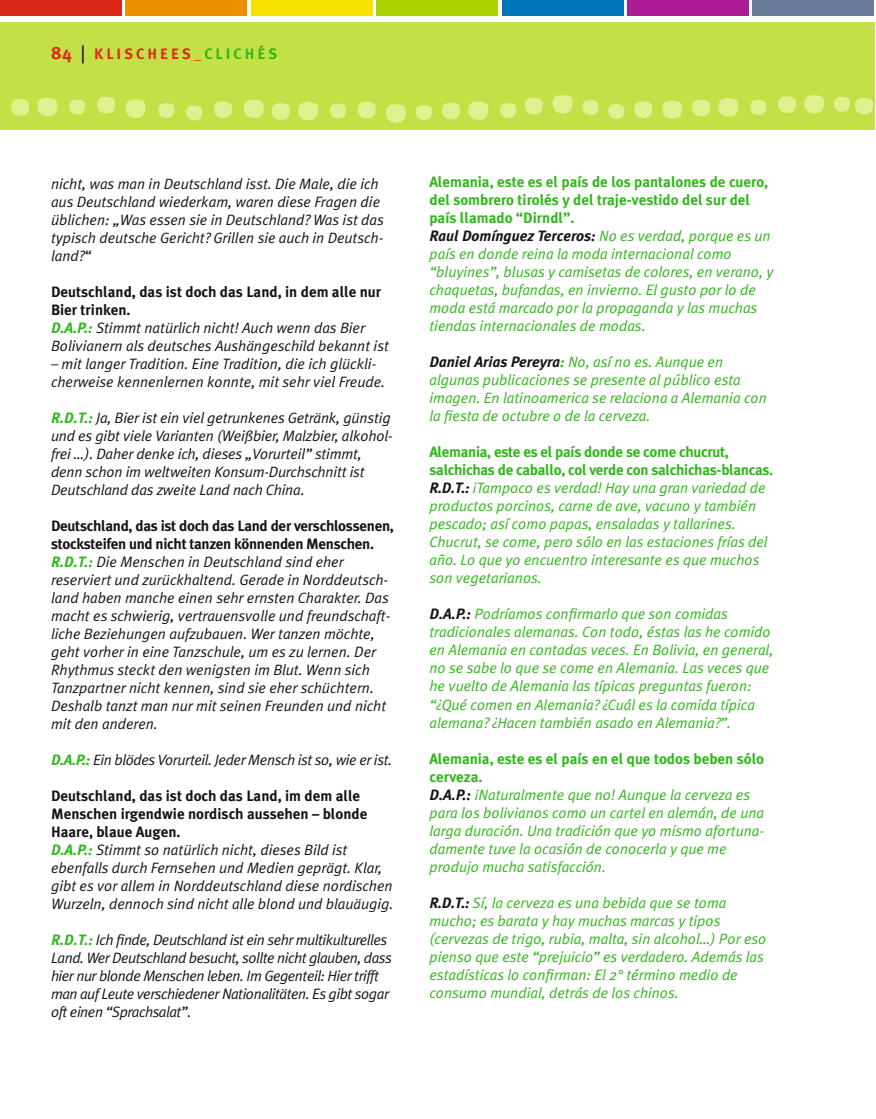
<style>
.page{position:relative;width:876px;height:1119px;background:#fff}
.page>*{position:absolute;margin:0;border:0;box-sizing:border-box;transform-origin:0 0}
.t1{font:italic 15px/18px "Meta Plus Normal";color:#30b71b}
.t2{font:italic 15px/18px "Meta Plus Normal";color:#141414}
.t3{font:italic 15px/18px "Meta Plus Normal";letter-spacing:-.03em;color:#141414}
.t4{font:700 15px/18px "Meta Plus";color:#30b71b}
.t5{font:700 15px/18px "Meta Plus";color:#141414}
.t6{font:700 15px/18px "Meta Plus";letter-spacing:-.02em;color:#141414}
.t7{font:700 15px/18px "Meta Plus";letter-spacing:-.02em;color:#30b71b}
.t8{font:italic 15px "Meta Plus Normal";letter-spacing:-.025em;color:#141414}
.t9{font:700 15px "Meta Plus";letter-spacing:.2em;color:#dd291b}
.s1{font-size:18px}
.s2{font-family:"The Sans B6";font-weight:600;font-size:18px;color:#141414}
.s3{color:#30b71b}
.s4{font-family:"Meta Plus";font-weight:700;color:#30b71b}
.s5{font-style:italic;color:#141414}
.s6{font-family:"Meta Plus Normal";font-weight:400;font-style:italic}
.s7{font-family:"Meta Plus";font-weight:700;color:#141414}
.s8{font-family:"Meta Plus";font-weight:700}
</style>
<div class="page">
<div style="left:0;top:22px;width:874px;height:108px;background:#c3e046"></div>
<div style="left:0;top:1px;width:121px;height:15px;background:#dd291b"></div>
<div style="left:125px;top:1px;width:122px;height:15px;background:#ef9000"></div>
<div style="left:251px;top:1px;width:121px;height:15px;background:#f7e200"></div>
<div style="left:376px;top:1px;width:122px;height:15px;background:#add400"></div>
<div style="left:502px;top:1px;width:121px;height:15px;background:#0074b8"></div>
<div style="left:627px;top:1px;width:122px;height:15px;background:#af1c98"></div>
<div style="left:752px;top:1px;width:122px;height:15px;background:#6a7b9a"></div>
<svg style="left:37px;top:97px;width:21px;height:19px"></svg>
<svg style="left:11px;top:99px;width:18px;height:17px"></svg>
<svg style="left:69px;top:99px;width:17px;height:16px"></svg>
<svg style="left:125px;top:99px;width:21px;height:19px"></svg>
<svg style="left:97px;top:96px;width:18px;height:18px"></svg>
<svg style="left:158px;top:103px;width:17px;height:15px"></svg>
<svg style="left:244px;top:99px;width:20px;height:19px"></svg>
<svg style="left:214px;top:101px;width:18px;height:17px"></svg>
<svg style="left:186px;top:105px;width:17px;height:16px"></svg>
<svg style="left:298px;top:101px;width:20px;height:20px"></svg>
<svg style="left:271px;top:103px;width:19px;height:17px"></svg>
<svg style="left:330px;top:103px;width:16px;height:16px"></svg>
<svg style="left:386px;top:104px;width:20px;height:19px"></svg>
<svg style="left:357px;top:101px;width:19px;height:18px"></svg>
<svg style="left:416px;top:105px;width:16px;height:15px"></svg>
<svg style="left:468px;top:101px;width:21px;height:19px"></svg>
<svg style="left:442px;top:102px;width:18px;height:18px"></svg>
<svg style="left:500px;top:103px;width:16px;height:15px"></svg>
<svg style="left:552px;top:95px;width:21px;height:19px"></svg>
<svg style="left:524px;top:97px;width:19px;height:17px"></svg>
<svg style="left:582px;top:100px;width:17px;height:15px"></svg>
<svg style="left:662px;top:100px;width:20px;height:19px"></svg>
<svg style="left:634px;top:101px;width:19px;height:17px"></svg>
<svg style="left:608px;top:104px;width:17px;height:15px"></svg>
<svg style="left:718px;top:98px;width:21px;height:19px"></svg>
<svg style="left:692px;top:99px;width:18px;height:18px"></svg>
<svg style="left:750px;top:100px;width:17px;height:15px"></svg>
<svg style="left:804px;top:95px;width:21px;height:19px"></svg>
<svg style="left:778px;top:96px;width:18px;height:17px"></svg>
<svg style="left:834px;top:96px;width:39px;height:19px"></svg>
<p class="t9" style="left:51px;top:45px;width:228px"><span class="s1">84</span> <span class="s2">|</span> KLISCHEES_<span class="s3">CLICHÉS</span></p>
<p class="t2" style="left:51px;top:174px;width:334px">nicht, was man in Deutschland isst. Die Male, die ich aus Deutschland wiederkam, waren diese Fragen die üblichen: „Was essen sie in Deutschland? Was ist das typisch deutsche Gericht? Grillen sie auch in Deutsch&shy;land?“</p>
<p class="t5" style="left:51px;top:282px;width:332px">Deutschland, das ist doch das Land, in dem alle nur<br>Bier trinken.</p>
<p class="t2" style="left:51px;top:318px;width:339px"><span class="s4">D.A.P.:</span> Stimmt natürlich nicht! Auch wenn das Bier<br>Bolivianern als deutsches Aushängeschild bekannt ist</p>
<p class="t2" style="left:51px;top:354px;width:336px">– mit langer Tradition. Eine Tradition, die ich glückli&shy;cherweise kennenlernen konnte, mit sehr viel Freude.</p>
<p class="t2" style="left:51px;top:408px;width:343px"><span class="s4">R.D.T.:</span> Ja, Bier ist ein viel getrunkenes Getränk, günstig und es gibt viele Varianten (Weißbier, Malzbier, alkohol&shy;frei …). Daher denke ich, dieses „Vorurteil” stimmt, denn schon im weltweiten Konsum-Durchschnitt ist Deutschland das zweite Land nach China.</p>
<p class="t6" style="left:51px;top:516px;width:344px">Deutschland, das ist doch das Land der verschlossenen, stocksteifen und nicht tanzen könnenden Menschen.</p>
<p class="t2" style="left:51px;top:552px;width:341px"><span class="s4">R.D.T.:</span> Die Menschen in Deutschland sind eher reserviert und zurückhaltend. Gerade in Norddeutsch&shy;land haben manche einen sehr ernsten Charakter. Das macht es schwierig, vertrauensvolle und freundschaft&shy;liche Beziehungen aufzubauen. Wer tanzen möchte, geht vorher in eine Tanzschule, um es zu lernen. Der Rhythmus steckt den wenigsten im Blut. Wenn sich Tanzpartner nicht kennen, sind sie eher schüchtern.<br>Deshalb tanzt man nur mit seinen Freunden und nicht mit den anderen.</p>
<p class="t8" style="left:51px;top:751px;width:343px"><span class="s4">D.A.P.:</span> Ein blödes Vorurteil. Jeder Mensch ist so, wie er ist.</p>
<p class="t5" style="left:51px;top:786px;width:318px">Deutschland, das ist doch das Land, im dem alle<br>Menschen irgendwie nordisch aussehen – blonde<br>Haare, blaue Augen.</p>
<p class="t2" style="left:51px;top:840px;width:344px"><span class="s4">D.A.P.:</span> Stimmt so natürlich nicht, dieses Bild ist ebenfalls durch Fernsehen und Medien geprägt. Klar, gibt es vor allem in Norddeutschland diese nordischen Wurzeln, dennoch sind nicht alle blond und blauäugig.</p>
<p class="t3" style="left:51px;top:930px;width:342px"><span class="s4">R.D.T.:</span> Ich finde, Deutschland ist ein sehr multikulturelles Land. Wer Deutschland besucht, sollte nicht glauben, dass hier nur blonde Menschen leben. Im Gegenteil: Hier trifft man auf Leute verschiedener Nationalitäten. Es gibt sogar oft einen “Sprachsalat”.</p>
<p class="t4" style="left:429px;top:173px;width:343px">Alemania, este es el país de los pantalones de cuero, del sombrero tirolés y del traje-vestido del sur del país llamado “Dirndl”.<br><span class="s5">Raul Domínguez Terceros:</span> <span class="s6">No es verdad, porque es un</span></p>
<p class="t1" style="left:429px;top:245px;width:345px">país en donde reina la moda internacional como “bluyines”, blusas y camisetas de colores, en verano, y chaquetas, bufandas, en invierno. El gusto por lo de moda está marcado por la propaganda y las muchas tiendas internacionales de modas.</p>
<p class="t1" style="left:429px;top:353px;width:339px"><span class="s7">Daniel Arias Pereyra</span><span class="s8">:</span> No, así no es. Aunque en algunas publicaciones se presente al público esta imagen. En latinoamerica se relaciona a Alemania con la fiesta de octubre o de la cerveza.</p>
<p class="t7" style="left:429px;top:443px;width:345px">Alemania, este es el país donde se come chucrut, salchichas de caballo, col verde con salchichas-blancas.</p>
<p class="t1" style="left:429px;top:479px;width:340px"><span class="s7">R.D.T.:</span> ¡Tampoco es verdad! Hay una gran variedad de productos porcinos, carne de ave, vacuno y también pescado; así como papas, ensaladas y tallarines.<br>Chucrut, se come, pero sólo en las estaciones frías del año. Lo que yo encuentro interesante es que muchos son vegetarianos.</p>
<p class="t1" style="left:429px;top:605px;width:345px"><span class="s7">D.A.P.:</span> Podríamos confirmarlo que son comidas tradicionales alemanas. Con todo, éstas las he comido en Alemania en contadas veces. En Bolivia, en general, no se sabe lo que se come en Alemania. Las veces que he vuelto de Alemania las típicas preguntas fueron: “¿Qué comen en Alemania? ¿Cuál es la comida típica alemana? ¿Hacen también asado en Alemania?”.</p>
<p class="t4" style="left:429px;top:749px;width:336px">Alemania, este es el país en el que todos beben sólo cerveza.</p>
<p class="t1" style="left:429px;top:785px;width:336px"><span class="s7">D.A.P.:</span> ¡Naturalmente que no! Aunque la cerveza es para los bolivianos como un cartel en alemán, de una larga duración. Una tradición que yo mismo afortuna&shy;damente tuve la ocasión de conocerla y que me produjo mucha satisfacción.</p>
<p class="t1" style="left:429px;top:893px;width:338px"><span class="s7">R.D.T.:</span> Sí, la cerveza es una bebida que se toma mucho; es barata y hay muchas marcas y tipos (cervezas de trigo, rubia, malta, sin alcohol…) Por eso pienso que este “prejuicio” es verdadero. Además las estadísticas lo confirman: El 2° término medio de consumo mundial, detrás de los chinos.</p>
</div>
